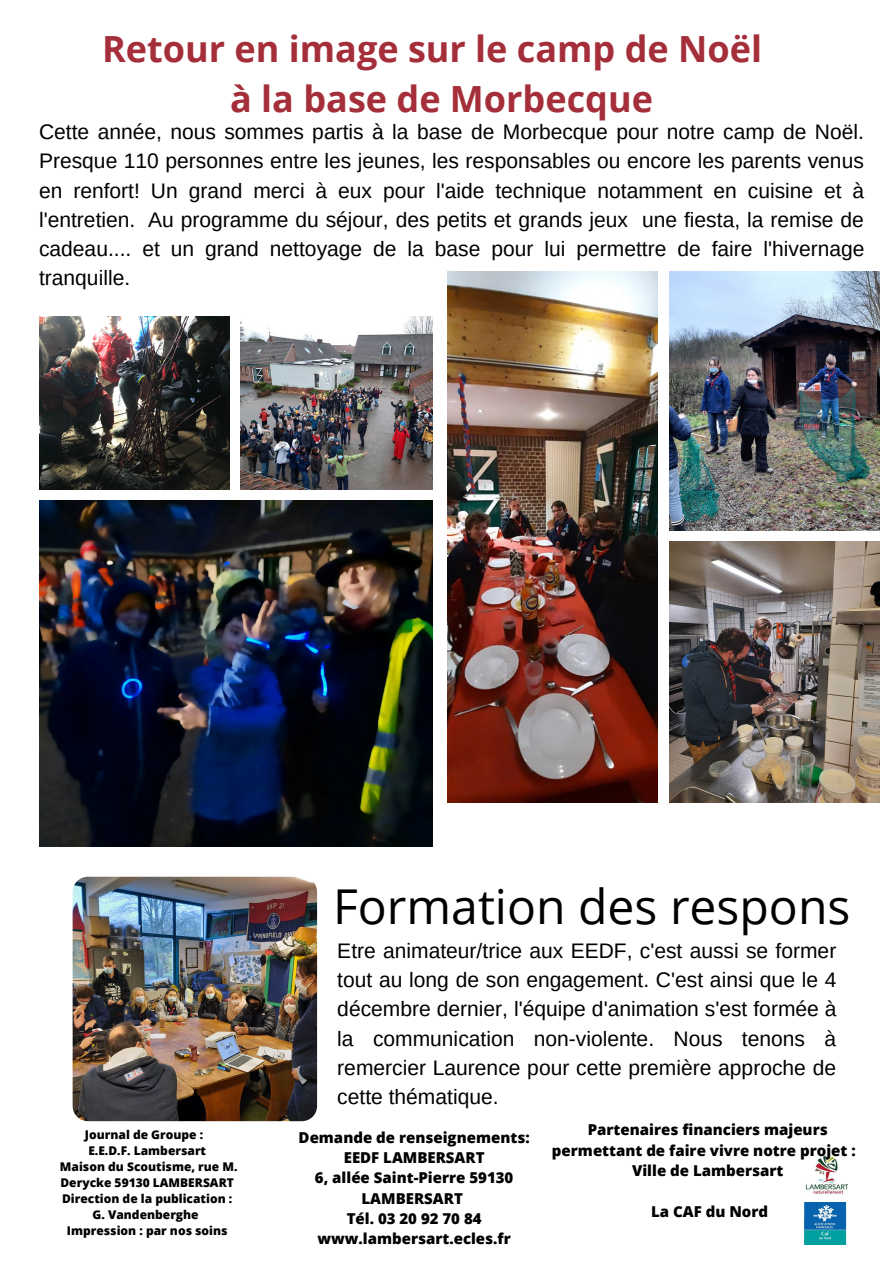
<style>
.page{position:relative;width:894px;height:1264px;background:#fff}
.page>*{position:absolute;margin:0;border:0;box-sizing:border-box;transform-origin:0 0}
.t1{font:48px "Open Sans";color:#000}
.t2{font:700 36px "Open Sans";color:#a42e39}
.t3{font:21px/29.2px "Arimo";color:#000;text-align:justify}
.t4{font:800 15px/20.2px "Open Sans";color:#000;text-align:center}
.t5{font:800 12px/16px "Open Sans";color:#000}
</style>
<div class="page">
<img style="left:39px;top:316px;width:190px;height:173px">
<img style="left:241px;top:316px;width:191px;height:173px">
<img style="left:39px;top:501px;width:393px;height:345px">
<img style="left:447px;top:271px;width:210px;height:531px">
<img style="left:669px;top:271px;width:210px;height:259px">
<img style="left:669px;top:542px;width:210px;height:260px">
<img style="left:805px;top:1155px;width:42px;height:40px">
<img style="left:804px;top:1202px;width:42px;height:42px">
<img style="left:73px;top:876px;width:244px;height:245px;border-radius:15px">
<p class="t2" style="left:102px;top:24px;width:661px">Retour en image sur le camp de Noël</p>
<p class="t2" style="left:230px;top:74px;width:424px">à la base de Morbecque</p>
<p class="t3" style="left:39px;top:117px;width:826px">Cette année, nous sommes partis à la base de Morbecque pour notre camp de Noël.<br>Presque 110 personnes entre les jeunes, les responsables ou encore les parents venus en renfort! Un grand merci à eux pour l'aide technique notamment en cuisine et à l'entretien. Au programme du séjour, des petits et grands jeux une fiesta, la remise de cadeau.... et un grand nettoyage de la base pour lui permettre de faire l'hivernage tranquille.</p>
<p class="t1" style="left:333px;top:872px;width:518px">Formation des respons</p>
<p class="t5" style="left:85px;top:1126px;width:120px">Journal de Groupe :</p>
<p class="t5" style="left:88px;top:1142px;width:119px">E.E.D.F. Lambersart</p>
<p class="t5" style="left:60px;top:1158px;width:179px">Maison du Scoutisme, rue M.<br>Derycke 59130 LAMBERSART<br>Direction de la publication :</p>
<p class="t5" style="left:93px;top:1206px;width:107px">G. Vandenberghe</p>
<p class="t5" style="left:67px;top:1222px;width:162px">Impression : par nos soins</p>
<p class="t3" style="left:337px;top:935px;width:500px">Etre animateur/trice aux EEDF, c'est aussi se former tout au long de son engagement. C'est ainsi que le 4 décembre dernier, l'équipe d'animation s'est formée à la communication non-violente. Nous tenons à remercier Laurence pour cette première approche de cette thématique.</p>
<p class="t4" style="left:298px;top:1126px;width:232px">Demande de renseignements:</p>
<p class="t4" style="left:343px;top:1147px;width:142px">EEDF LAMBERSART</p>
<p class="t4" style="left:315px;top:1167px;width:200px">6, allée Saint-Pierre 59130<br>LAMBERSART</p>
<p class="t4" style="left:317px;top:1207px;width:195px">Tél. 03 20 92 70 84 www.lambersart.ecles.fr</p>
<p class="t4" style="left:552px;top:1119px;width:305px">Partenaires financiers majeurs permettant de faire vivre notre projet :</p>
<p class="t4" style="left:631px;top:1159px;width:153px">Ville de Lambersart</p>
<p class="t4" style="left:651px;top:1200px;width:118px">La CAF du Nord</p>
</div>
